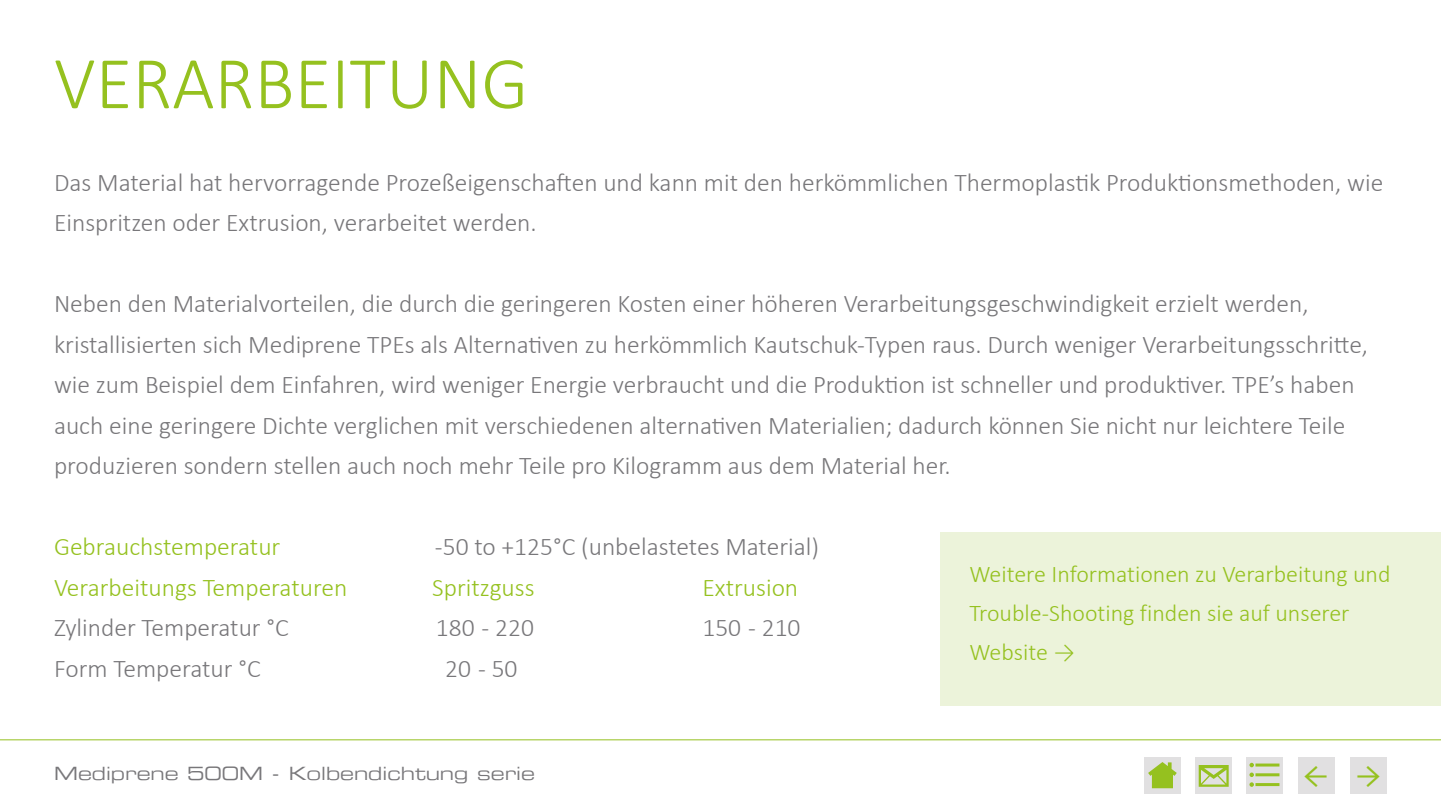
<style>
.page{position:relative;width:1441px;height:810px;background:#fff}
.page>*{position:absolute;margin:0;border:0;box-sizing:border-box;transform-origin:0 0}
.t1{font:300 75px "Calibri";color:#95c11f}
.t2{font:37.5px "Minion Pro";color:#95c11f}
.t3{font:300 25.5px/40.5px "Calibri";color:#78777a}
.t4{font:300 25.5px "Calibri";color:#95c11f}
.t5{font:300 24px/39px "Calibri";color:#95c11f}
.t6{font:18px "Eurostile Extended Two";color:#78777a}
</style>
<div class="page">
<div style="left:1349px;top:757px;width:37px;height:37px;background:#e1e0e1"></div>
<hr style="left:0;top:739px;width:1440px;height:1px;background:#95c11f">
<div style="left:1246px;top:757px;width:37px;height:37px;background:#e1e0e1"></div>
<hr style="left:1255px;top:783px;width:24px;height:3px;background:#95c11f">
<hr style="left:1255px;top:773px;width:24px;height:3px;background:#95c11f">
<svg style="left:1249px;top:773px;width:4px;height:14px"></svg>
<hr style="left:1255px;top:764px;width:24px;height:3px;background:#95c11f">
<svg style="left:1249px;top:763px;width:4px;height:4px"></svg>
<div style="left:1297px;top:757px;width:37px;height:37px;background:#e1e0e1"></div>
<div style="left:940px;top:532px;width:500px;height:174px;background:#ecf3da"></div>
<div style="left:1144px;top:757px;width:37px;height:37px;background:#e1e0e1"></div>
<svg style="left:1148px;top:762px;width:28px;height:26px"></svg>
<div style="left:1195px;top:757px;width:37px;height:37px;background:#e1e0e1"></div>
<svg style="left:1198px;top:765px;width:30px;height:22px"></svg>
<h1 class="t1" style="left:54px;top:37px;width:476px">VERARBEITUNG</h1>
<p class="t3" style="left:54px;top:162px;width:1330px">Das Material hat hervorragende Prozeßeigenschaften und kann mit den herkömmlichen Thermoplastik Produktionsmethoden, wie<br>Einspritzen oder Extrusion, verarbeitet werden.</p>
<p class="t3" style="left:54px;top:283px;width:1315px">Neben den Materialvorteilen, die durch die geringeren Kosten einer höheren Verarbeitungsgeschwindigkeit erzielt werden, kristallisierten sich Mediprene TPEs als Alternativen zu herkömmlich Kautschuk-Typen raus. Durch weniger Verarbeitungsschritte, wie zum Beispiel dem Einfahren, wird weniger Energie verbraucht und die Produktion ist schneller und produktiver. TPE’s haben auch eine geringere Dichte verglichen mit verschiedenen alternativen Materialien; dadurch können Sie nicht nur leichtere Teile produzieren sondern stellen auch noch mehr Teile pro Kilogramm aus dem Material her.</p>
<p class="t4" style="left:54px;top:531px;width:228px">Gebrauchstemperatur</p>
<p class="t3" style="left:435px;top:526px;width:385px">-50 to +125°C (unbelastetes Material)</p>
<p class="t4" style="left:54px;top:571px;width:295px">Verarbeitungs Temperaturen</p>
<p class="t4" style="left:432px;top:571px;width:104px">Spritzguss</p>
<p class="t4" style="left:702px;top:571px;width:97px">Extrusion</p>
<p class="t3" style="left:54px;top:607px;width:236px">Zylinder Temperatur °C</p>
<p class="t3" style="left:436px;top:607px;width:100px">180 - 220</p>
<p class="t3" style="left:702px;top:607px;width:100px">150 - 210</p>
<p class="t3" style="left:54px;top:648px;width:208px">Form Temperatur °C</p>
<p class="t3" style="left:445px;top:648px;width:74px">20 - 50</p>
<p class="t6" style="left:54px;top:761px;width:482px">Mediprene 500M - Kolbendichtung serie</p>
<p class="t5" style="left:969px;top:554px;width:422px">Weitere Informationen zu Verarbeitung und<br>Trouble-Shooting finden sie auf unserer<br>Website →</p>
<h2 class="t2" style="left:1303px;top:749px;width:26px">←</h2>
</div>
